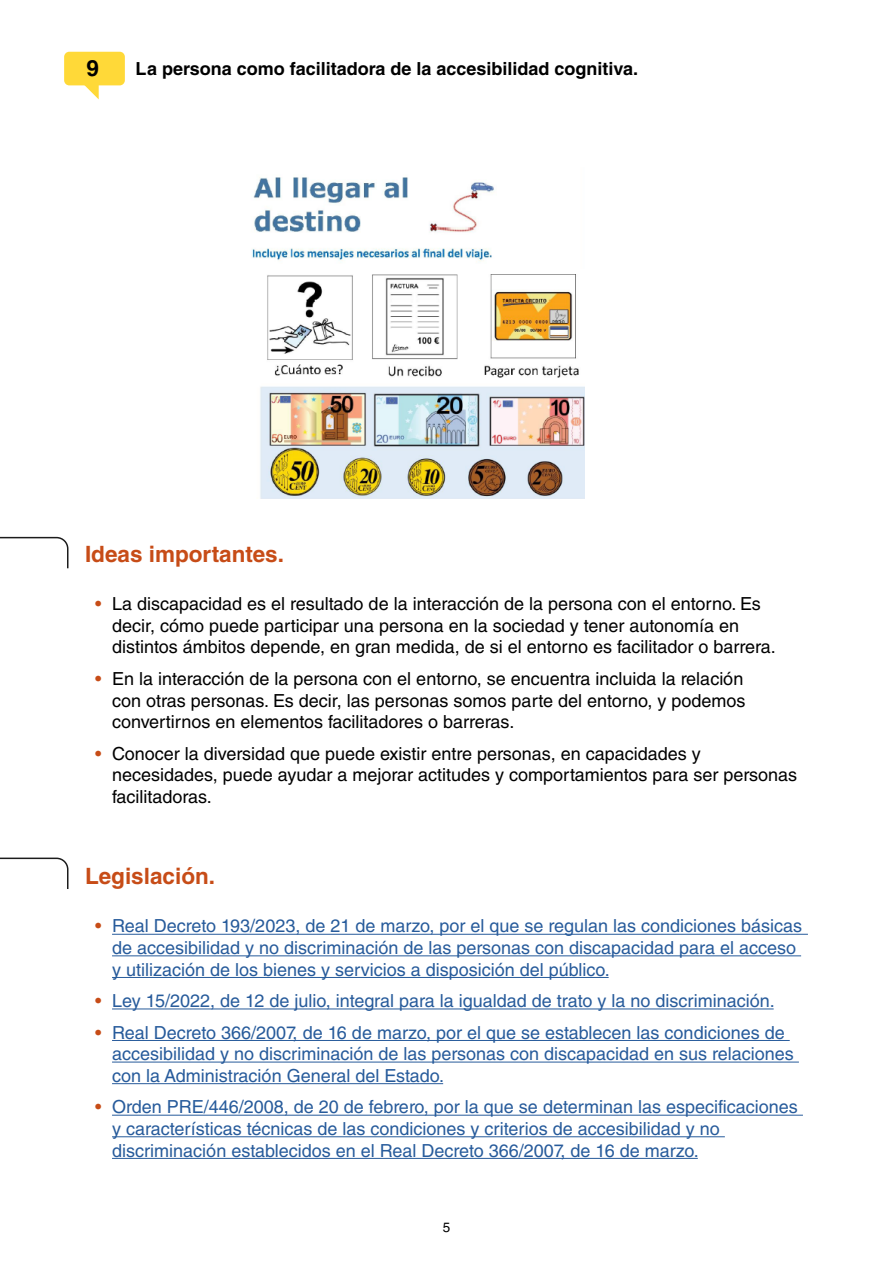
<style>
.page{position:relative;width:893px;height:1263px;background:#fff}
.page>*{position:absolute;margin:0;border:0;box-sizing:border-box;transform-origin:0 0}
.t1{font:700 22.5px "Helvetica LT Std";color:#c74c17}
.t2{font:700 22.5px "Helvetica LT Std";color:#000}
.t3{font:18px/21.6px "Helvetica LT Std";color:#275b9b}
.t4{font:18px/21.6px "Helvetica LT Std";color:#000}
.t5{font:700 18px "Helvetica LT Std";color:#000}
.t6{font:13.5px "Helvetica LT Std";color:#000}
.s1{color:#c74c17}
</style>
<div class="page">
<svg style="left:84px;top:85px;width:15px;height:14px"></svg>
<div style="left:64px;top:52px;width:61px;height:33px;background:#ffd938;border-radius:5px"></div>
<hr style="left:112px;top:934px;width:696px;height:1px;background:#275b9b">
<hr style="left:112px;top:955px;width:689px;height:1px;background:#275b9b">
<hr style="left:112px;top:977px;width:497px;height:1px;background:#275b9b">
<hr style="left:112px;top:1008px;width:662px;height:1px;background:#275b9b">
<hr style="left:112px;top:1040px;width:678px;height:1px;background:#275b9b">
<hr style="left:112px;top:1061px;width:687px;height:1px;background:#275b9b">
<hr style="left:112px;top:1083px;width:331px;height:1px;background:#275b9b">
<hr style="left:112px;top:1115px;width:691px;height:1px;background:#275b9b">
<hr style="left:112px;top:1136px;width:613px;height:1px;background:#275b9b">
<hr style="left:112px;top:1158px;width:586px;height:1px;background:#275b9b">
<svg style="left:0;top:536px;width:69px;height:33px"></svg>
<svg style="left:0;top:857px;width:69px;height:32px"></svg>
<img style="left:252px;top:177px;width:332px;height:322px">
<p class="t2" style="left:87px;top:54px;width:14px">9</p>
<p class="t5" style="left:136px;top:58px;width:504px">La persona como facilitadora de la accesibilidad cognitiva.</p>
<p class="t1" style="left:85px;top:540px;width:200px">Ideas importantes.</p>
<p class="t4" style="left:112px;top:593px;width:665px;text-indent:-17px"><span class="s1">•</span> La discapacidad es el resultado de la interacción de la persona con el entorno. Es decir, cómo puede participar una persona en la sociedad y tener autonomía en distintos ámbitos depende, en gran medida, de si el entorno es facilitador o barrera.</p>
<p class="t4" style="left:112px;top:668px;width:635px;text-indent:-17px"><span class="s1">•</span> En la interacción de la persona con el entorno, se encuentra incluida la relación con otras personas. Es decir, las personas somos parte del entorno, y podemos convertirnos en elementos facilitadores o barreras.</p>
<p class="t4" style="left:112px;top:742px;width:686px;text-indent:-17px"><span class="s1">•</span> Conocer la diversidad que puede existir entre personas, en capacidades y necesidades, puede ayudar a mejorar actitudes y comportamientos para ser personas facilitadoras.</p>
<p class="t1" style="left:85px;top:862px;width:132px">Legislación.</p>
<p class="t3" style="left:112px;top:915px;width:692px;text-indent:-17px"><span class="s1">•</span> Real Decreto 193/2023, de 21 de marzo, por el que se regulan las condiciones básicas de accesibilidad y no discriminación de las personas con discapacidad para el acceso y utilización de los bienes y servicios a disposición del público.</p>
<p class="t3" style="left:95px;top:990px;width:681px"><span class="s1">•</span> Ley 15/2022, de 12 de julio, integral para la igualdad de trato y la no discriminación.</p>
<p class="t3" style="left:112px;top:1021px;width:683px;text-indent:-17px"><span class="s1">•</span> Real Decreto 366/2007, de 16 de marzo, por el que se establecen las condiciones de accesibilidad y no discriminación de las personas con discapacidad en sus relaciones con la Administración General del Estado.</p>
<p class="t3" style="left:112px;top:1096px;width:687px;text-indent:-17px"><span class="s1">•</span> Orden PRE/446/2008, de 20 de febrero, por la que se determinan las especificaciones y características técnicas de las condiciones y criterios de accesibilidad y no discriminación establecidos en el Real Decreto 366/2007, de 16 de marzo.</p>
<p class="t6" style="left:443px;top:1220px;width:9px">5</p>
</div>
